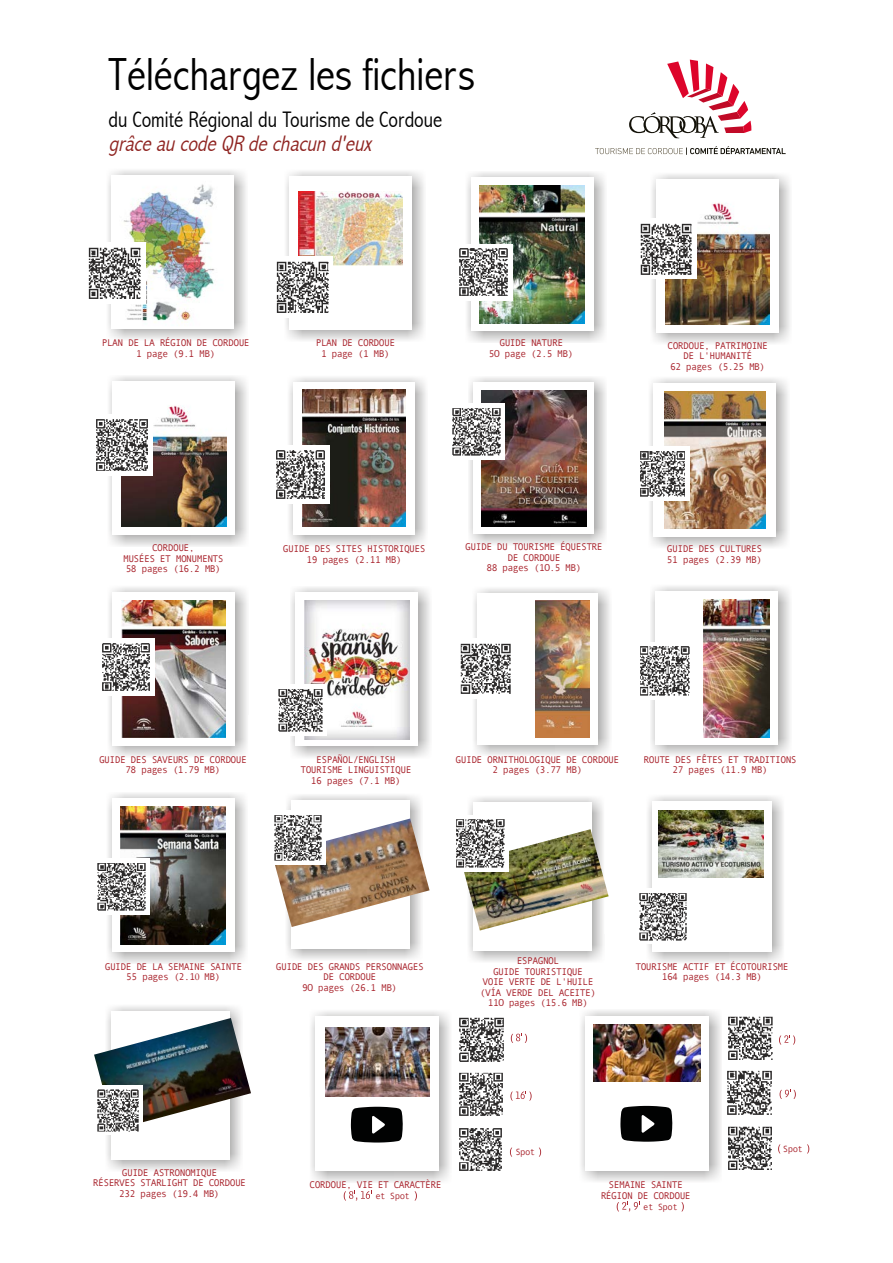
<style>
.page{position:relative;width:893px;height:1263px;background:#fff}
.page>*{position:absolute;margin:0;border:0;box-sizing:border-box;transform-origin:0 0}
.t1{font:300 condensed 46.5px "Abadi";color:#000}
.t2{font:300 condensed 22.5px "Abadi";color:#000}
.t3{font:italic 300 condensed 22.5px "Abadi";color:#8f2421}
.t4{font:9.75px/10.5px "Andale Mono";letter-spacing:-.06em;color:#a9252e;text-align:center}
.t5{font:9px "Andale Mono";letter-spacing:-.06em;color:#a9252e}
.s1{font-family:"Lato"}
.s2{font-family:"Adobe Caslon Pro"}
</style>
<div class="page">
<img style="left:120px;top:181px;width:103px;height:145px">
<img style="left:88px;top:243px;width:58px;height:61px">
<img style="left:299px;top:191px;width:104px;height:74px">
<img style="left:276px;top:256px;width:57px;height:57px">
<img style="left:480px;top:186px;width:104px;height:138px">
<img style="left:459px;top:244px;width:53px;height:57px">
<img style="left:665px;top:203px;width:105px;height:121px">
<img style="left:640px;top:218px;width:57px;height:61px">
<img style="left:122px;top:405px;width:104px;height:121px">
<img style="left:96px;top:414px;width:57px;height:61px">
<img style="left:302px;top:390px;width:103px;height:136px">
<img style="left:276px;top:446px;width:54px;height:58px">
<img style="left:482px;top:391px;width:105px;height:136px">
<img style="left:452px;top:403px;width:53px;height:56px">
<img style="left:665px;top:392px;width:101px;height:136px">
<img style="left:640px;top:446px;width:50px;height:55px">
<img style="left:122px;top:600px;width:103px;height:138px">
<img style="left:102px;top:639px;width:53px;height:57px">
<img style="left:304px;top:600px;width:105px;height:139px">
<img style="left:278px;top:684px;width:48px;height:52px">
<img style="left:120px;top:806px;width:106px;height:138px">
<img style="left:97px;top:858px;width:53px;height:56px">
<svg style="left:474px;top:588px;width:136px;height:167px"></svg>
<div style="left:478px;top:593px;width:120px;height:151px;background:#fff"></div>
<img style="left:535px;top:601px;width:54px;height:136px">
<img style="left:460px;top:639px;width:51px;height:60px">
<img style="left:703px;top:600px;width:67px;height:137px">
<img style="left:640px;top:646px;width:50px;height:50px">
<img style="left:275px;top:818px;width:155px;height:109px">
<img style="left:274px;top:815px;width:52px;height:50px">
<img style="left:464px;top:829px;width:145px;height:101px">
<img style="left:456px;top:819px;width:52px;height:52px">
<img style="left:658px;top:811px;width:106px;height:67px">
<img style="left:639px;top:893px;width:48px;height:48px">
<svg style="left:107px;top:1006px;width:134px;height:165px"></svg>
<div style="left:111px;top:1011px;width:119px;height:149px;background:#fff"></div>
<img style="left:94px;top:1018px;width:157px;height:112px">
<img style="left:94px;top:1085px;width:49px;height:50px">
<svg style="left:311px;top:1011px;width:139px;height:171px"></svg>
<img style="left:326px;top:1027px;width:103px;height:69px">
<img style="left:459px;top:1017px;width:45px;height:45px">
<svg style="left:459px;top:1072px;width:44px;height:44px"></svg>
<img style="left:459px;top:1128px;width:43px;height:43px">
<svg style="left:344px;top:1191px;width:28px;height:9px"></svg>
<svg style="left:415px;top:1191px;width:2px;height:9px"></svg>
<svg style="left:511px;top:1033px;width:16px;height:10px"></svg>
<svg style="left:510px;top:1091px;width:22px;height:10px"></svg>
<svg style="left:510px;top:1147px;width:2px;height:10px"></svg>
<svg style="left:539px;top:1147px;width:2px;height:10px"></svg>
<svg style="left:617px;top:1202px;width:23px;height:9px"></svg>
<svg style="left:681px;top:1202px;width:3px;height:9px"></svg>
<svg style="left:620px;top:1106px;width:52px;height:36px;background:#252626"></svg>
<img style="left:594px;top:1024px;width:106px;height:57px">
<img style="left:728px;top:1016px;width:45px;height:44px">
<svg style="left:727px;top:1070px;width:45px;height:45px"></svg>
<img style="left:728px;top:1126px;width:44px;height:44px">
<svg style="left:779px;top:1035px;width:16px;height:9px"></svg>
<svg style="left:780px;top:1089px;width:16px;height:10px"></svg>
<svg style="left:778px;top:1144px;width:2px;height:9px"></svg>
<svg style="left:595px;top:146px;width:191px;height:9px"></svg>
<svg style="left:629px;top:60px;width:122px;height:78px"></svg>
<h1 class="t1" style="left:108px;top:48px;width:368px">Téléchargez les fichiers</h1>
<h2 class="t2" style="left:108px;top:106px;width:335px">du Comité Régional du Tourisme de Cordoue</h2>
<h2 class="t3" style="left:108px;top:130px;width:270px">grâceaucodeQR dechacund'eux</h2>
<p class="t4" style="left:102px;top:336px;width:150px;line-height:11.7px">PLAN DE LA RÉGION DE CORDOUE<br>1 page (9.1 MB)</p>
<p class="t4" style="left:316px;top:336px;width:81px;line-height:11.7px">PLAN DE CORDOUE<br>1 page (1 MB)</p>
<p class="t4" style="left:489px;top:336px;width:86px;line-height:11.7px">GUIDE NATURE<br>5<span class="s1">0</span> page (2.5 MB)</p>
<p class="t4" style="left:667px;top:340px;width:102px">CORDOUE, PATRIMOINE<br>DE L'HUMANITÉ<br>62 pages (5.25 MB)</p>
<p class="t4" style="left:123px;top:542px;width:102px">CORDOUE,<br>MUSÉES ET MONUMENTS<br>58 pages (16.2 MB)</p>
<p class="t4" style="left:283px;top:543px;width:144px">GUIDE DES SITES HISTORIQUES<br>19 pages (2.11 MB)</p>
<p class="t4" style="left:465px;top:541px;width:139px">GUIDE DU TOURISME ÉQUESTRE<br>DE CORDOUE<br>88 pages (1<span class="s1">0</span>.5 MB)</p>
<p class="t4" style="left:667px;top:543px;width:97px;text-align:left">GUIDE DES CULTURES<br>51 pages (2.39 MB)</p>
<p class="t4" style="left:99px;top:754px;width:150px">GUIDE DES SAVEURS DE CORDOUE<br>78 pages (1.79 MB)</p>
<p class="t4" style="left:300px;top:754px;width:113px">ESPAÑOL/ENGLISH<br>TOURISME LINGUISTIQUE<br>16 pages (7.1 MB)</p>
<p class="t4" style="left:456px;top:754px;width:165px">GUIDE ORNITHOLOGIQUE DE CORDOUE<br>2 pages (3.77 MB)</p>
<p class="t4" style="left:643px;top:754px;width:155px">ROUTE DES FÊTES ET TRADITIONS<br>27 pages (11.9 MB)</p>
<p class="t4" style="left:105px;top:961px;width:139px">GUIDE DE LA SEMAINE SAINTE<br>55 pages (2.1<span class="s2">0</span> MB)</p>
<p class="t4" style="left:276px;top:961px;width:150px">GUIDE DES GRANDS PERSONNAGES<br>DE CORDOUE<br>9<span class="s1">0</span> pages (26.1 MB)</p>
<p class="t4" style="left:480px;top:955px;width:118px">ESPAGNOL<br>GUIDE TOURISTIQUE<br>VOIE VERTE DE L'HUILE (VÍA VERDE DEL ACEITE)<br>11<span class="s1">0</span> pages (15.6 MB)</p>
<p class="t4" style="left:635px;top:961px;width:155px">TOURISME ACTIF ET ÉCOTOURISME<br>164 pages (14.3 MB)</p>
<p class="t4" style="left:93px;top:1167px;width:155px">GUIDE ASTRONOMIQUE<br>RÉSERVES STARLIGHT DE CORDOUE<br>232 pages (19.4 MB)</p>
<p class="t4" style="left:309px;top:1179px;width:134px">CORDOUE, VIE ET CARACTÈRE</p>
<p class="t5" style="left:375px;top:1190px;width:36px">et Spot</p>
<p class="t5" style="left:515px;top:1146px;width:21px">Spot</p>
<p class="t5" style="left:783px;top:1143px;width:21px">Spot</p>
<p class="t4" style="left:601px;top:1179px;width:92px">SEMAINE SAINTE<br>RÉGION DE CORDOUE</p>
<p class="t5" style="left:643px;top:1201px;width:36px">et Spot</p>
</div>
